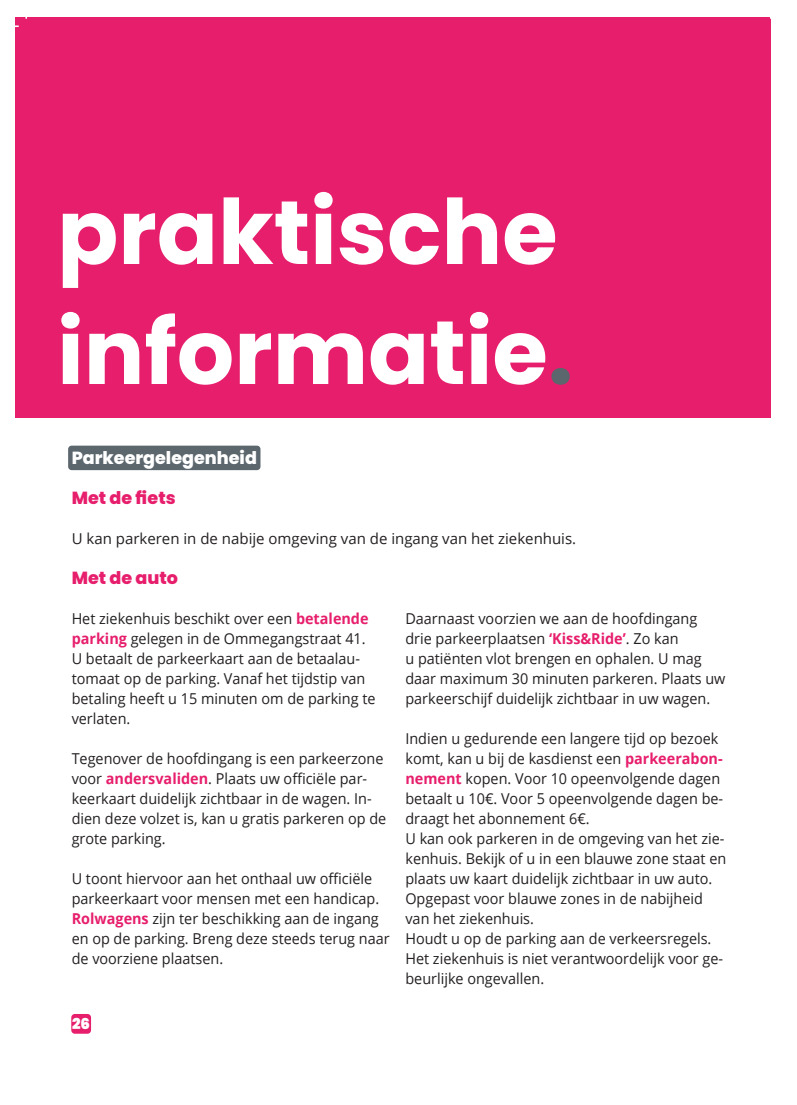
<style>
.page{position:relative;width:797px;height:1105px;background:#fff}
.page>*{position:absolute;margin:0;border:0;box-sizing:border-box;transform-origin:0 0}
.Titel_H0_op_halve_fo{font:700 90px "Poppins";color:#fff}
.t1{font:800 17.5px "Poppins";color:#e71e6c}
.Arcering_H2{font:800 17.5px "Poppins";color:#fff}
.Broodtekst{font:15px/20px "Open Sans";color:#231f20;scale:.96 1}
.Broodtekst-2{font:15px "Open Sans";color:#231f20}
.t2{font:900 15px "Poppins";color:#fff}
.s1{color:#5b666d}
.s2{font-weight:700;color:#e71e6c}
</style>
<div class="page">
<div style="left:71px;top:1014px;width:20px;height:20px;background:#e71e6c;border-radius:4px"></div>
<div style="left:16px;top:17px;width:754px;height:401px;background:#e71e6c"></div>
<div style="left:68px;top:446px;width:192px;height:24px;background:#5b666d;border-radius:4px"></div>
<p class="Titel_H0_op_halve_fo" style="left:57px;top:180px;width:502px">praktische</p>
<p class="Titel_H0_op_halve_fo" style="left:57px;top:300px;width:517px">informatie<span class="s1">.</span></p>
<p class="Arcering_H2" style="left:72px;top:448px;width:187px">Parkeergelegenheid</p>
<h3 class="t1" style="left:72px;top:488px;width:105px">Met de fiets</h3>
<p class="Broodtekst-2" style="left:72px;top:528px;width:506px">U kan parkeren in de nabije omgeving van de ingang van het ziekenhuis.</p>
<h3 class="t1" style="left:72px;top:568px;width:108px">Met de auto</h3>
<p class="Broodtekst" style="left:72px;top:608px;width:318px">Het ziekenhuis beschikt over een <span class="s2">betalende parking</span> gelegen in de Ommegangstraat 41.<br>U betaalt de parkeerkaart aan de betaalau&shy;tomaat op de parking. Vanaf het tijdstip van betaling heeft u 15 minuten om de parking te verlaten.</p>
<p class="Broodtekst" style="left:72px;top:748px;width:329px">Tegenover de hoofdingang is een parkeerzone voor <span class="s2">andersvaliden</span>. Plaats uw officiële par&shy;keerkaart duidelijk zichtbaar in de wagen. In&shy;dien deze volzet is, kan u gratis parkeren op de grote parking.</p>
<p class="Broodtekst" style="left:72px;top:868px;width:333px">U toont hiervoor aan het onthaal uw officiële parkeerkaart voor mensen met een handicap.<br><span class="s2">Rolwagens</span> zijn ter beschikking aan de ingang en op de parking. Breng deze steeds terug naar de voorziene plaatsen.</p>
<p class="t2" style="left:72px;top:1015px;width:19px">26</p>
<p class="Broodtekst" style="left:405px;top:608px;width:335px">Daarnaast voorzien we aan de hoofdingang drie parkeerplaatsen <span class="s2">‘Kiss&amp;Ride’</span>. Zo kan<br>u patiënten vlot brengen en ophalen. U mag daar maximum 30 minuten parkeren. Plaats uw parkeerschijf duidelijk zichtbaar in uw wagen.</p>
<p class="Broodtekst" style="left:405px;top:728px;width:332px">Indien u gedurende een langere tijd op bezoek komt, kan u bij de kasdienst een <span class="s2">parkeerabon&shy;nement</span> kopen. Voor 10 opeenvolgende dagen betaalt u 10€. Voor 5 opeenvolgende dagen be&shy;draagt het abonnement 6€.</p>
<p class="Broodtekst" style="left:405px;top:828px;width:336px">U kan ook parkeren in de omgeving van het zie&shy;kenhuis. Bekijk of u in een blauwe zone staat en plaats uw kaart duidelijk zichtbaar in uw auto.<br>Opgepast voor blauwe zones in de nabijheid van het ziekenhuis.</p>
<p class="Broodtekst" style="left:405px;top:928px;width:332px">Houdt u op de parking aan de verkeersregels.<br>Het ziekenhuis is niet verantwoordelijk voor ge&shy;beurlijke ongevallen.</p>
</div>
